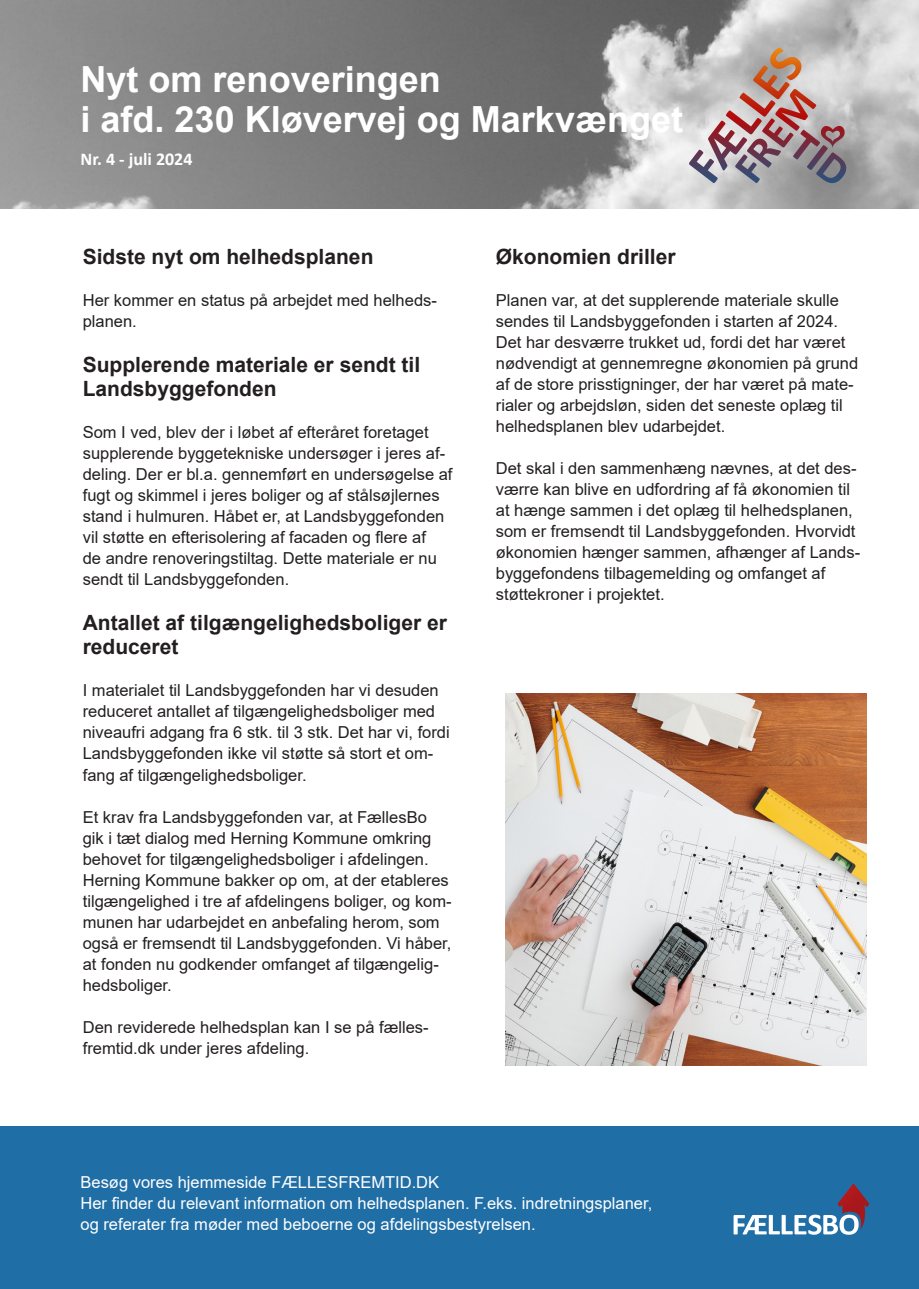
<style>
.page{position:relative;width:919px;height:1289px;background:#fff}
.page>*{position:absolute;margin:0;border:0;box-sizing:border-box;transform-origin:0 0}
.t1{font:700 36px "Arial";color:#fff}
.t2{font:700 21px/24px "Arial";color:#231f20}
.t3{font:700 18px "Calibri";color:#fff}
.t4{font:16.5px/21px "Arial";color:#231f20}
.t5{font:16.5px "Arial";color:#fff}
</style>
<div class="page">
<img style="left:0;top:0;width:918px;height:208px">
<svg style="left:689px;top:48px;width:157px;height:135px;background:#b5a1a2"></svg>
<div style="left:0;top:1126px;width:918px;height:162px;background:#206ea6"></div>
<svg style="left:733px;top:1183px;width:136px;height:51px"></svg>
<img style="left:505px;top:693px;width:361px;height:372px">
<p class="t1" style="left:80px;top:54px;width:362px">Nyt om renoveringen</p>
<p class="t1" style="left:80px;top:94px;width:604px">i afd. 230 Kløvervej og Markvænget</p>
<p class="t3" style="left:80px;top:147px;width:114px">Nr. 4 - juli 2024</p>
<p class="t2" style="left:83px;top:245px;width:292px">Sidste nyt om helhedsplanen</p>
<p class="t4" style="left:83px;top:290px;width:356px">Her kommer en status på arbejdet med helheds&shy;planen.</p>
<p class="t2" style="left:83px;top:353px;width:339px">Supplerende materiale er sendt til<br>Landsbyggefonden</p>
<p class="t4" style="left:83px;top:422px;width:371px">Som I ved, blev der i løbet af efteråret foretaget supplerende byggetekniske undersøger i jeres af&shy;deling. Der er bl.a. gennemført en undersøgelse af fugt og skimmel i jeres boliger og af stålsøjlernes stand i hulmuren. Håbet er, at Landsbyggefonden vil støtte en efterisolering af facaden og flere af<br>de andre renoveringstiltag. Dette materiale er nu sendt til Landsbyggefonden.</p>
<p class="t2" style="left:83px;top:611px;width:366px">Antallet af tilgængelighedsboliger er reduceret</p>
<p class="t4" style="left:83px;top:680px;width:368px">I materialet til Landsbyggefonden har vi desuden reduceret antallet af tilgængelighedsboliger med niveaufri adgang fra 6 stk. til 3 stk. Det har vi, fordi Landsbyggefonden ikke vil støtte så stort et om&shy;fang af tilgængelighedsboliger.</p>
<p class="t4" style="left:83px;top:806px;width:370px">Et krav fra Landsbyggefonden var, at FællesBo gik i tæt dialog med Herning Kommune omkring behovet for tilgængelighedsboliger i afdelingen.<br>Herning Kommune bakker op om, at der etableres tilgængelighed i tre af afdelingens boliger, og kom&shy;munen har udarbejdet en anbefaling herom, som også er fremsendt til Landsbyggefonden. Vi håber, at fonden nu godkender omfanget af tilgængelig&shy;hedsboliger.</p>
<p class="t4" style="left:83px;top:1016px;width:347px">Den reviderede helhedsplan kan I se på fælles&shy;fremtid.dk under jeres afdeling.</p>
<p class="t2" style="left:496px;top:245px;width:181px">Økonomien driller</p>
<p class="t4" style="left:496px;top:290px;width:364px">Planen var, at det supplerende materiale skulle sendes til Landsbyggefonden i starten af 2024.<br>Det har desværre trukket ud, fordi det har været nødvendigt at gennemregne økonomien på grund af de store prisstigninger, der har været på mate&shy;rialer og arbejdsløn, siden det seneste oplæg til helhedsplanen blev udarbejdet.</p>
<p class="t4" style="left:496px;top:458px;width:366px">Det skal i den sammenhæng nævnes, at det des&shy;værre kan blive en udfordring af få økonomien til at hænge sammen i det oplæg til helhedsplanen, som er fremsendt til Landsbyggefonden. Hvorvidt økonomien hænger sammen, afhænger af Lands&shy;byggefondens tilbagemelding og omfanget af støttekroner i projektet.</p>
<p class="t5" style="left:80px;top:1170px;width:360px">Besøg vores hjemmeside FÆLLESFREMTID.DK</p>
<p class="t5" style="left:80px;top:1191px;width:573px">Her finder du relevant information om helhedsplanen. F.eks. indretningsplaner,</p>
<p class="t5" style="left:80px;top:1212px;width:456px">og referater fra møder med beboerne og afdelingsbestyrelsen.</p>
</div>
